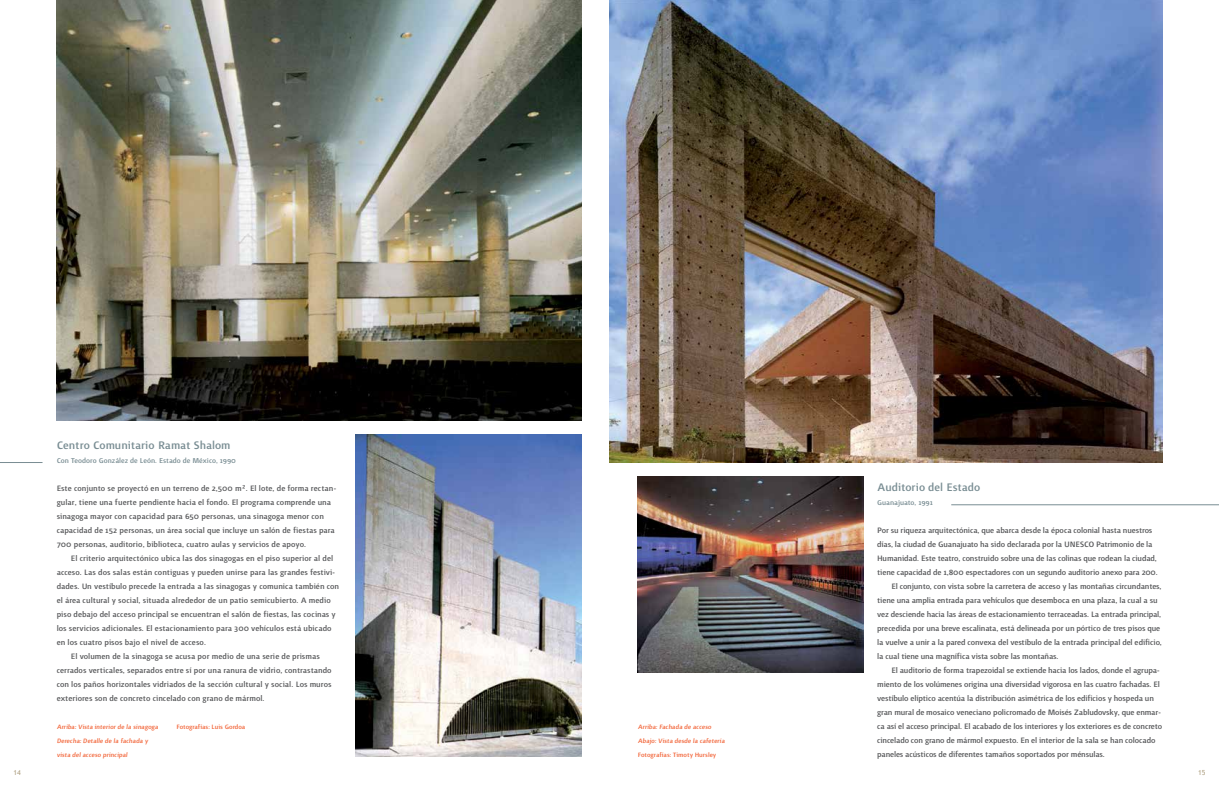
<style>
.page{position:relative;width:1219px;height:794px;background:#fff}
.page>*{position:absolute;margin:0;border:0;box-sizing:border-box;transform-origin:0 0}
.t1{font:500 14px "Surface";color:#798d93}
.t2{font:500 10px/14px "Surface";letter-spacing:-.01em;color:#58595b}
.t3{font:500 9px "Surface";color:#798d93}
.t4{font:500 8px/14px "Surface";color:#f26539}
.t5{font:7px "Trebuchet MS";color:#afa082}
</style>
<div class="page">
<hr style="left:0;top:462px;width:43px;height:1px;background:#798d93">
<img style="left:609px;top:0;width:553px;height:462px">
<img style="left:638px;top:476px;width:225px;height:196px">
<img style="left:356px;top:434px;width:225px;height:322px">
<img style="left:57px;top:0;width:524px;height:420px">
<hr style="left:951px;top:504px;width:268px;height:1px;background:#798d93">
<h1 class="t1" style="left:57px;top:438px;width:175px">Centro Comunitario Ramat Shalom</h1>
<p class="t2" style="left:57px;top:481px;width:281px">Este conjunto se proyectó en un terreno de 2,500 m². El lote, de forma rectan&shy;gular, tiene una fuerte pendiente hacia el fondo. El programa comprende una sinagoga mayor con capacidad para 650 personas, una sinagoga menor con capacidad de 152 personas, un área social que incluye un salón de fiestas para 700 personas, auditorio, biblioteca, cuatro aulas y servicios de apoyo.</p>
<p class="t2" style="left:71px;top:551px;width:264px">El criterio arquitectónico ubica las dos sinagogas en el piso superior al del</p>
<p class="t2" style="left:57px;top:565px;width:280px">acceso. Las dos salas están contiguas y pueden unirse para las grandes festivi-</p>
<p class="t2" style="left:57px;top:579px;width:284px">dades. Un vestíbulo precede la entrada a las sinagogas y comunica también con</p>
<p class="t2" style="left:57px;top:593px;width:276px">el área cultural y social, situada alrededor de un patio semicubierto. A medio</p>
<p class="t2" style="left:57px;top:607px;width:281px">piso debajo del acceso principal se encuentran el salón de fiestas, las cocinas y</p>
<p class="t2" style="left:57px;top:621px;width:276px">los servicios adicionales. El estacionamiento para 300 vehículos está ubicado</p>
<p class="t2" style="left:57px;top:635px;width:151px">en los cuatro pisos bajo el nivel de acceso.</p>
<p class="t2" style="left:71px;top:649px;width:250px">El volumen de la sinagoga se acusa por medio de una serie de prismas</p>
<p class="t2" style="left:57px;top:663px;width:276px">cerrados verticales, separados entre sí por una ranura de vidrio, contrastando</p>
<p class="t2" style="left:57px;top:677px;width:276px">con los paños horizontales vidriados de la sección cultural y social. Los muros</p>
<p class="t2" style="left:57px;top:691px;width:209px">exteriores son de concreto cincelado con grano de mármol.</p>
<p class="t4" style="left:57px;top:719px;width:104px">Arriba: Vista interior de la sinagoga<br>Derecha: Detalle de la fachada y vista del acceso principal</p>
<p class="t4" style="left:176px;top:719px;width:70px">Fotografías: Luis Gordoa</p>
<p class="t3" style="left:57px;top:456px;width:181px">Con Teodoro González de León. Estado de México, 1990</p>
<p class="t4" style="left:638px;top:719px;width:89px">Arriba: Fachada de acceso<br>Abajo: Vista desde la cafetería</p>
<p class="t4" style="left:638px;top:747px;width:80px">Fotografías: Timoty Hursley</p>
<h1 class="t1" style="left:877px;top:480px;width:105px">Auditorio del Estado</h1>
<p class="t2" style="left:877px;top:523px;width:277px">Por su riqueza arquitectónica, que abarca desde la época colonial hasta nuestros</p>
<p class="t2" style="left:877px;top:537px;width:277px">días, la ciudad de Guanajuato ha sido declarada por la UNESCO Patrimonio de la</p>
<p class="t2" style="left:877px;top:551px;width:281px">Humanidad. Este teatro, construido sobre una de las colinas que rodean la ciudad,</p>
<p class="t2" style="left:877px;top:565px;width:282px">tiene capacidad de 1,800 espectadores con un segundo auditorio anexo para 200.</p>
<p class="t2" style="left:891px;top:579px;width:272px">El conjunto, con vista sobre la carretera de acceso y las montañas circundantes,</p>
<p class="t2" style="left:877px;top:593px;width:282px">tiene una amplia entrada para vehículos que desemboca en una plaza, la cual a su</p>
<p class="t2" style="left:877px;top:607px;width:286px">vez desciende hacia las áreas de estacionamiento terraceadas. La entrada principal,</p>
<p class="t2" style="left:877px;top:621px;width:284px">precedida por una breve escalinata, está delineada por un pórtico de tres pisos que</p>
<p class="t2" style="left:877px;top:635px;width:286px">la vuelve a unir a la pared convexa del vestíbulo de la entrada principal del edificio,</p>
<p class="t2" style="left:877px;top:649px;width:183px">la cual tiene una magnífica vista sobre las montañas.</p>
<p class="t2" style="left:891px;top:663px;width:270px">El auditorio de forma trapezoidal se extiende hacia los lados, donde el agrupa-</p>
<p class="t2" style="left:877px;top:677px;width:284px">miento de los volúmenes origina una diversidad vigorosa en las cuatro fachadas. El</p>
<p class="t2" style="left:877px;top:691px;width:278px">vestíbulo elíptico acentúa la distribución asimétrica de los edificios y hospeda un</p>
<p class="t2" style="left:877px;top:705px;width:285px">gran mural de mosaico veneciano policromado de Moisés Zabludovsky, que enmar-</p>
<p class="t2" style="left:877px;top:719px;width:287px">ca así el acceso principal. El acabado de los interiores y los exteriores es de concreto</p>
<p class="t2" style="left:877px;top:733px;width:280px">cincelado con grano de mármol expuesto. En el interior de la sala se han colocado</p>
<p class="t2" style="left:877px;top:747px;width:229px">paneles acústicos de diferentes tamaños soportados por ménsulas.</p>
<p class="t3" style="left:877px;top:498px;width:57px">Guanajuato, 1991</p>
<p class="t5" style="left:13px;top:768px;width:9px">14</p>
<p class="t5" style="left:1198px;top:768px;width:9px">15</p>
</div>
